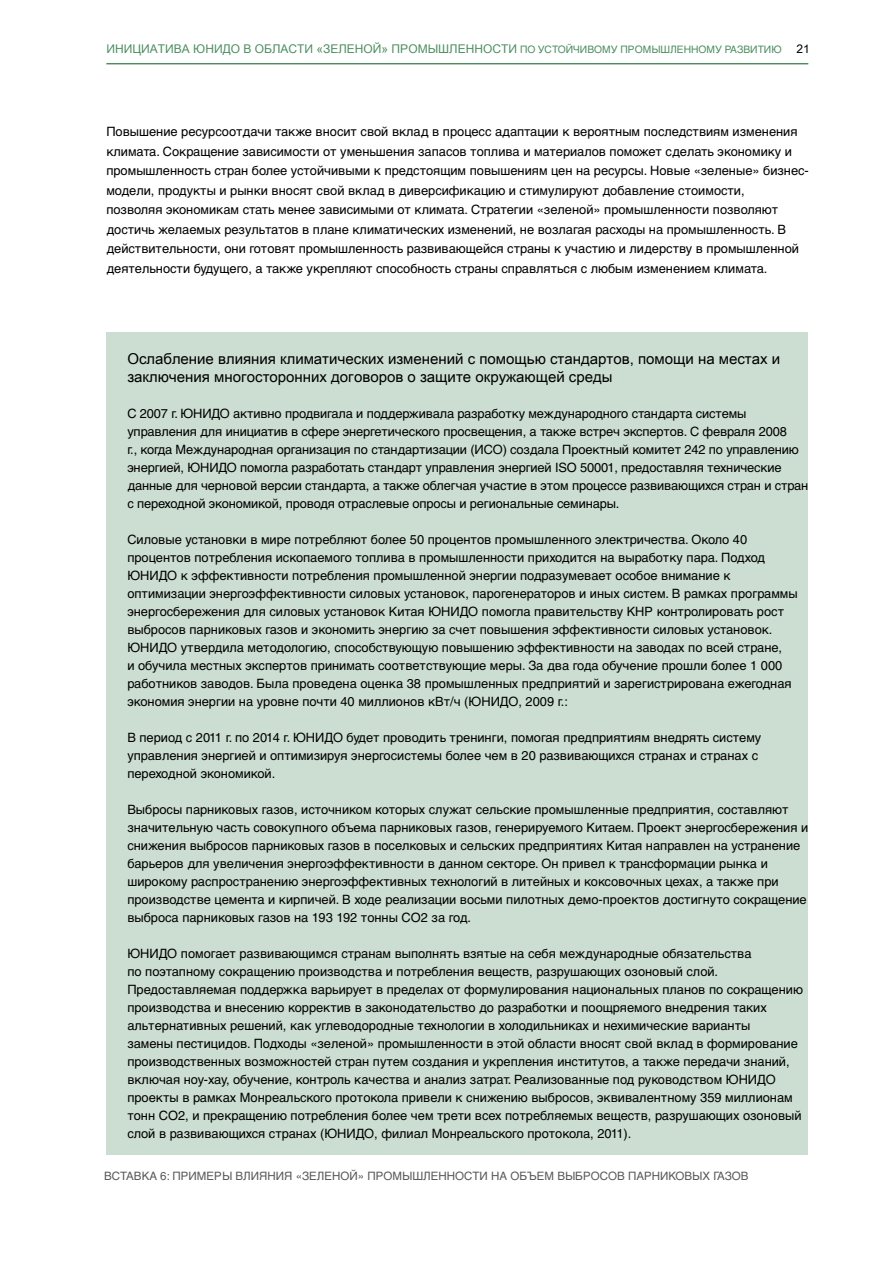
<style>
.page{position:relative;width:893px;height:1262px;background:#fff}
.page>*{position:absolute;margin:0;border:0;box-sizing:border-box;transform-origin:0 0}
.t1{font:15px/18px "Arial Unicode MS";color:#000}
.t2{font:12.9px/18px "Helvetica LT Std";color:#000}
.t3{font:12px "Arial Unicode MS";color:#4d8e61}
.t4{font:11.55px "Helvetica LT Std";color:#57585a}
.s1{font-family:"Helvetica LT Std";font-size:10.2px}
.s2{color:#000}
</style>
<div class="page">
<hr style="left:106px;top:63px;width:702px;height:1px;background:#005e1c">
<div style="left:106px;top:332px;width:702px;height:822px;background:#ccded1"></div>
<p class="t3" style="left:106px;top:40px;width:705px">ИНИЦИАТИВА ЮНИДО В ОБЛАСТИ «ЗЕЛЕНОЙ» ПРОМЫШЛЕННОСТИ <span class="s1">ПО УСТОЙЧИВОМУ ПРОМЫШЛЕННОМУ РАЗВИТИЮ</span> <span class="s2">21</span></p>
<p class="t2" style="left:106px;top:122px;width:704px;line-height:19.5px">Повышение ресурсоотдачи также вносит свой вклад в процесс адаптации к вероятным последствиям изменения климата. Сокращение зависимости от уменьшения запасов топлива и материалов поможет сделать экономику и промышленность стран более устойчивыми к предстоящим повышениям цен на ресурсы. Новые «зеленые» бизнес&shy;модели, продукты и рынки вносят свой вклад в диверсификацию и стимулируют добавление стоимости,<br>позволяя экономикам стать менее зависимыми от климата. Стратегии «зеленой» промышленности позволяют достичь желаемых результатов в плане климатических изменений, не возлагая расходы на промышленность. В действительности, они готовят промышленность развивающейся страны к участию и лидерству в промышленной деятельности будущего, а также укрепляют способность страны справляться с любым изменением климата.</p>
<p class="t1" style="left:127px;top:349px;width:654px">Ослабление влияния климатических изменений с помощью стандартов, помощи на местах и заключения многосторонних договоров о защите окружающей среды</p>
<p class="t2" style="left:127px;top:404px;width:682px">С 2007 г. ЮНИДО активно продвигала и поддерживала разработку международного стандарта системы управления для инициатив в сфере энергетического просвещения, а также встреч экспертов. С февраля 2008<br>г., когда Международная организация по стандартизации (ИСО) создала Проектный комитет 242 по управлению энергией, ЮНИДО помогла разработать стандарт управления энергией ISO 50001, предоставляя технические данные для черновой версии стандарта, а также облегчая участие в этом процессе развивающихся стран и стран с переходной экономикой, проводя отраслевые опросы и региональные семинары.</p>
<p class="t2" style="left:127px;top:530px;width:672px">Силовые установки в мире потребляют более 50 процентов промышленного электричества. Около 40 процентов потребления ископаемого топлива в промышленности приходится на выработку пара. Подход ЮНИДО к эффективности потребления промышленной энергии подразумевает особое внимание к оптимизации энергоэффективности силовых установок, парогенераторов и иных систем. В рамках программы энергосбережения для силовых установок Китая ЮНИДО помогла правительству КНР контролировать рост выбросов парниковых газов и экономить энергию за счет повышения эффективности силовых установок.<br>ЮНИДО утвердила методологию, способствующую повышению эффективности на заводах по всей стране,<br>и обучила местных экспертов принимать соответствующие меры. За два года обучение прошли более 1 000 работников заводов. Была проведена оценка 38 промышленных предприятий и зарегистрирована ежегодная экономия энергии на уровне почти 40 миллионов кВт/ч (ЮНИДО, 2009 г.:</p>
<p class="t2" style="left:127px;top:728px;width:635px">В период с 2011 г. по 2014 г. ЮНИДО будет проводить тренинги, помогая предприятиям внедрять систему управления энергией и оптимизируя энергосистемы более чем в 20 развивающихся странах и странах с переходной экономикой.</p>
<p class="t2" style="left:127px;top:800px;width:682px">Выбросы парниковых газов, источником которых служат сельские промышленные предприятия, составляют значительную часть совокупного объема парниковых газов, генерируемого Китаем. Проект энергосбережения и снижения выбросов парниковых газов в поселковых и сельских предприятиях Китая направлен на устранение барьеров для увеличения энергоэффективности в данном секторе. Он привел к трансформации рынка и широкому распространению энергоэффективных технологий в литейных и коксовочных цехах, а также при производстве цемента и кирпичей. В ходе реализации восьми пилотных демо-проектов достигнуто сокращение выброса парниковых газов на 193 192 тонны CO2 за год.</p>
<p class="t2" style="left:127px;top:944px;width:677px">ЮНИДО помогает развивающимся странам выполнять взятые на себя международные обязательства<br>по поэтапному сокращению производства и потребления веществ, разрушающих озоновый слой.<br>Предоставляемая поддержка варьирует в пределах от формулирования национальных планов по сокращению производства и внесению корректив в законодательство до разработки и поощряемого внедрения таких альтернативных решений, как углеводородные технологии в холодильниках и нехимические варианты<br>замены пестицидов. Подходы «зеленой» промышленности в этой области вносят свой вклад в формирование производственных возможностей стран путем создания и укрепления институтов, а также передачи знаний, включая ноу-хау, обучение, контроль качества и анализ затрат. Реализованные под руководством ЮНИДО проекты в рамках Монреальского протокола привели к снижению выбросов, эквивалентному 359 миллионам тонн CO2, и прекращению потребления более чем трети всех потребляемых веществ, разрушающих озоновый слой в развивающихся странах (ЮНИДО, филиал Монреальского протокола, 2011).</p>
<p class="t4" style="left:104px;top:1169px;width:646px">ВСТАВКА 6: ПРИМЕРЫ ВЛИЯНИЯ «ЗЕЛЕНОЙ» ПРОМЫШЛЕННОСТИ НА ОБЪЕМ ВЫБРОСОВ ПАРНИКОВЫХ ГАЗОВ</p>
</div>
